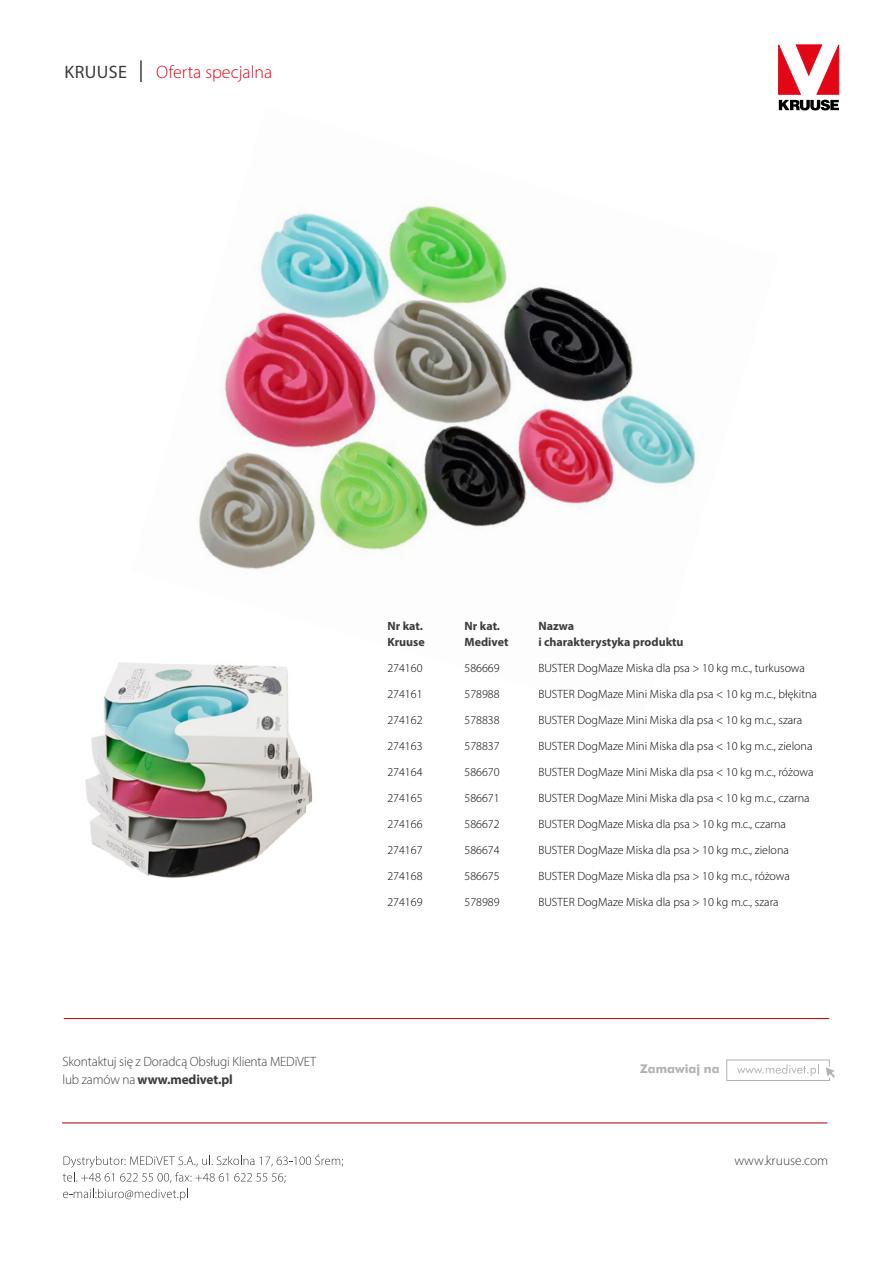
<style>
.page{position:relative;width:893px;height:1263px;background:#fff}
.page>*{position:absolute;margin:0;border:0;box-sizing:border-box;transform-origin:0 0}
.t1{font:300 18px "Myriad Pro";color:#e30617}
.t2{font:18px "Myriad Pro";letter-spacing:.02em;color:#3c3c3b}
.t3{font:300 13.5px/18px "Myriad Pro";letter-spacing:-.01em;color:#3c3c3b}
.t4{font:300 12px "Myriad Pro";color:#000}
.t5{font:700 12px/16.5px "Myriad Pro";color:#3c3c3b}
.t6{font:700 12px "Futura EU";color:#b3b2b2}
.s1{font-weight:700}
</style>
<div class="page">
<img style="left:199px;top:201px;width:497px;height:369px">
<hr style="left:64px;top:1018px;width:765px;height:1px;background:#b21917">
<svg style="left:63px;top:1154px;width:280px;height:29px"></svg>
<svg style="left:63px;top:1189px;width:125px;height:11px"></svg>
<hr style="left:62px;top:1122px;width:765px;height:1px;background:#b21917">
<hr style="left:140px;top:60px;width:2px;height:22px;background:#3c3c3b">
<svg style="left:779px;top:45px;width:60px;height:49px"></svg>
<svg style="left:779px;top:100px;width:60px;height:10px"></svg>
<img style="left:85px;top:662px;width:228px;height:216px">
<svg style="left:726px;top:1059px;width:109px;height:22px"></svg>
<h1 class="t2" style="left:65px;top:61px;width:64px">KRUUSE</h1>
<h1 class="t1" style="left:156px;top:61px;width:118px">Oferta specjalna</h1>
<p class="t3" style="left:62px;top:1053px;width:256px">Skontaktuj się z Doradcą Obsługi Klienta MEDiVET lub zamów na <span class="s1">www.medivet.pl</span></p>
<p class="t5" style="left:387px;top:617px;width:39px">Nr kat.<br>Kruuse</p>
<p class="t5" style="left:465px;top:617px;width:45px">Nr kat.<br>Medivet</p>
<p class="t5" style="left:538px;top:617px;width:147px">Nazwa<br>i charakterystyka produktu</p>
<p class="t4" style="left:387px;top:661px;width:37px">274160</p>
<p class="t4" style="left:465px;top:661px;width:37px">586669</p>
<p class="t4" style="left:538px;top:661px;width:268px">BUSTER DogMaze Miska dla psa &gt; 10 kg m.c., turkusowa</p>
<p class="t4" style="left:387px;top:687px;width:37px">274161</p>
<p class="t4" style="left:465px;top:687px;width:37px">578988</p>
<p class="t4" style="left:538px;top:687px;width:280px">BUSTER DogMaze Mini Miska dla psa &lt; 10 kg m.c., błękitna</p>
<p class="t4" style="left:387px;top:713px;width:37px">274162</p>
<p class="t4" style="left:465px;top:713px;width:37px">578838</p>
<p class="t4" style="left:538px;top:713px;width:265px">BUSTER DogMaze Mini Miska dla psa &lt; 10 kg m.c., szara</p>
<p class="t4" style="left:387px;top:739px;width:37px">274163</p>
<p class="t4" style="left:465px;top:739px;width:37px">578837</p>
<p class="t4" style="left:538px;top:739px;width:276px">BUSTER DogMaze Mini Miska dla psa &lt; 10 kg m.c., zielona</p>
<p class="t4" style="left:387px;top:765px;width:37px">274164</p>
<p class="t4" style="left:465px;top:765px;width:37px">586670</p>
<p class="t4" style="left:538px;top:765px;width:277px">BUSTER DogMaze Mini Miska dla psa &lt; 10 kg m.c., różowa</p>
<p class="t4" style="left:387px;top:791px;width:37px">274165</p>
<p class="t4" style="left:465px;top:791px;width:37px">586671</p>
<p class="t4" style="left:538px;top:791px;width:273px">BUSTER DogMaze Mini Miska dla psa &lt; 10 kg m.c., czarna</p>
<p class="t4" style="left:387px;top:817px;width:37px">274166</p>
<p class="t4" style="left:465px;top:817px;width:37px">586672</p>
<p class="t4" style="left:538px;top:817px;width:249px">BUSTER DogMaze Miska dla psa &gt; 10 kg m.c., czarna</p>
<p class="t4" style="left:387px;top:843px;width:37px">274167</p>
<p class="t4" style="left:465px;top:843px;width:37px">586674</p>
<p class="t4" style="left:538px;top:843px;width:252px">BUSTER DogMaze Miska dla psa &gt; 10 kg m.c., zielona</p>
<p class="t4" style="left:387px;top:869px;width:37px">274168</p>
<p class="t4" style="left:465px;top:869px;width:37px">586675</p>
<p class="t4" style="left:538px;top:869px;width:253px">BUSTER DogMaze Miska dla psa &gt; 10 kg m.c., różowa</p>
<p class="t4" style="left:387px;top:895px;width:37px">274169</p>
<p class="t4" style="left:465px;top:895px;width:37px">578989</p>
<p class="t4" style="left:538px;top:895px;width:242px">BUSTER DogMaze Miska dla psa &gt; 10 kg m.c., szara</p>
<p class="t6" style="left:640px;top:1062px;width:81px">Zamawiaj na</p>
<p class="t3" style="left:734px;top:1151px;width:95px">www.kruuse.com</p>
</div>
